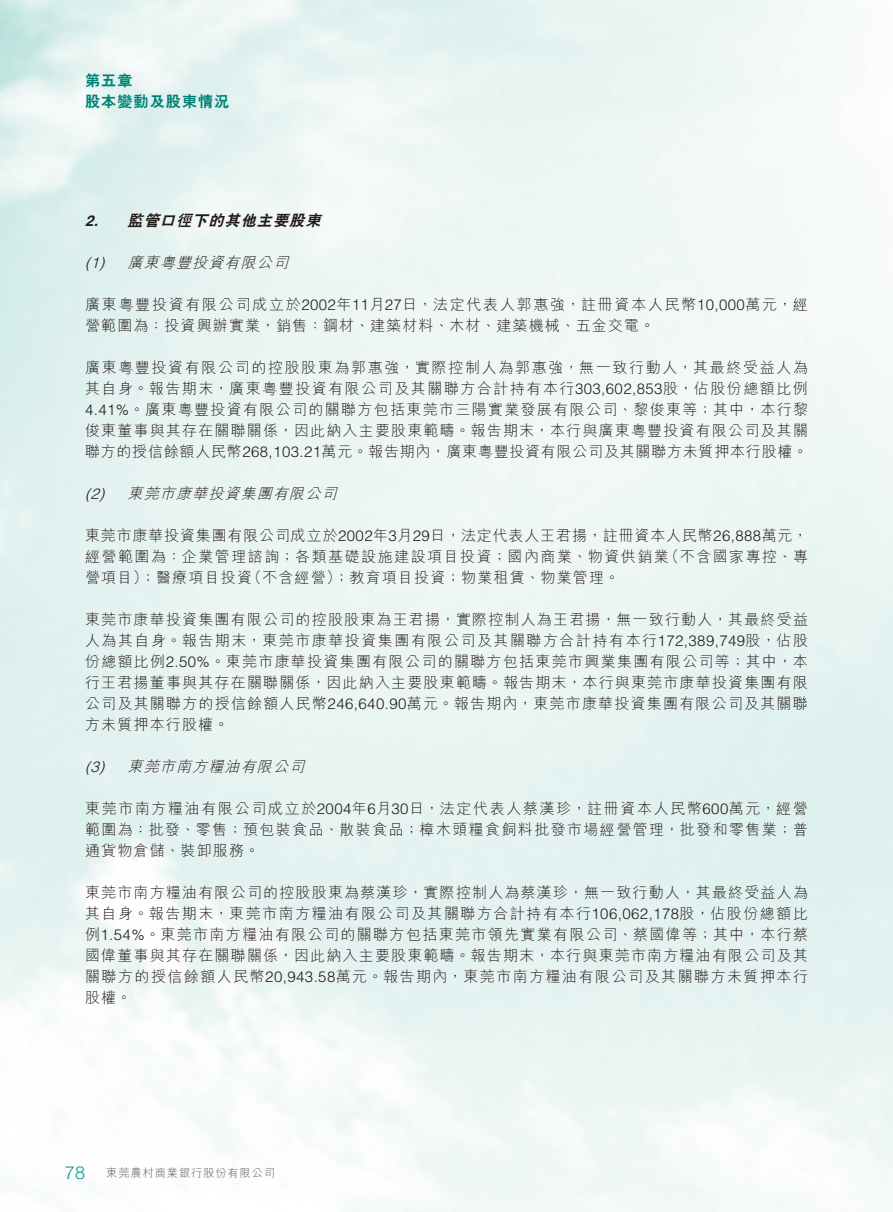
<style>
.page{position:relative;width:893px;height:1212px;background:#fff}
.page>*{position:absolute;margin:0;border:0;box-sizing:border-box;transform-origin:0 0}
.t1{font:300 15px/21px "M Hei HK";letter-spacing:.08em;color:#231916;text-align:justify}
.t2{font:300 15px/21px "M Hei HK";letter-spacing:.115em;color:#231916}
.t3{font:italic 300 15px "M Hei HK";color:#231916}
.t4{font:italic 800 15px "C Hei 2 HK";color:#231916}
.t5{font:800 15px/21px "C Hei 2 HK";letter-spacing:.08em;color:#008376}
.t6{font:300 11.25px "M Hei HK";letter-spacing:.08em;color:#595857}
.s1{font-family:"Helvetica LT Std";font-weight:700}
.s2{font-family:"Helvetica LT Std"}
.s3{font-family:"Helvetica Neue LT Std";font-size:18px;color:#009d8f}
</style>
<div class="page">
<p class="t5" style="left:85px;top:69px;width:146px">第五章<br>股本變動及股東情況</p>
<p class="t4" style="left:85px;top:213px;width:241px"><span class="s1">2.</span> 監管口徑下的其他主要股東</p>
<p class="t3" style="left:85px;top:255px;width:209px"><span class="s2">(1)</span> 廣東粵豐投資有限公司</p>
<p class="t2" style="left:85px;top:294px;width:724px">廣東粵豐投資有限公司成立於<span class="s2">2002</span>年<span class="s2">11</span>月<span class="s2">27</span>日，法定代表人郭惠強，註冊資本人民幣<span class="s2">10,000</span>萬元，經營範圍為：投資興辦實業，銷售：鋼材、建築材料、木材、建築機械、五金交電。</p>
<p class="t1" style="left:85px;top:357px;width:724px">廣東粵豐投資有限公司的控股股東為郭惠強，實際控制人為郭惠強，無一致行動人，其最終受益人為其自身。報告期末，廣東粵豐投資有限公司及其關聯方合計持有本行<span class="s2">303,602,853</span>股，佔股份總額比例<span class="s2">4.41%</span>。廣東粵豐投資有限公司的關聯方包括東莞市三陽實業發展有限公司、黎俊東等；其中，本行黎俊東董事與其存在關聯關係，因此納入主要股東範疇。報告期末，本行與廣東粵豐投資有限公司及其關聯方的授信餘額人民幣<span class="s2">268,103.21</span>萬元。報告期內，廣東粵豐投資有限公司及其關聯方未質押本行股權。</p>
<p class="t3" style="left:85px;top:486px;width:257px"><span class="s2">(2)</span> 東莞市康華投資集團有限公司</p>
<p class="t1" style="left:85px;top:525px;width:724px">東莞市康華投資集團有限公司成立於<span class="s2">2002</span>年<span class="s2">3</span>月<span class="s2">29</span>日，法定代表人王君揚，註冊資本人民幣<span class="s2">26,888</span>萬元，經營範圍為：企業管理諮詢；各類基礎設施建設項目投資；國內商業、物資供銷業（不含國家專控、專營項目）；醫療項目投資（不含經營）；教育項目投資；物業租賃、物業管理。</p>
<p class="t1" style="left:85px;top:609px;width:724px">東莞市康華投資集團有限公司的控股股東為王君揚，實際控制人為王君揚，無一致行動人，其最終受益人為其自身。報告期末，東莞市康華投資集團有限公司及其關聯方合計持有本行<span class="s2">172,389,749</span>股，佔股份總額比例<span class="s2">2.50%</span>。東莞市康華投資集團有限公司的關聯方包括東莞市興業集團有限公司等；其中，本行王君揚董事與其存在關聯關係，因此納入主要股東範疇。報告期末，本行與東莞市康華投資集團有限公司及其關聯方的授信餘額人民幣<span class="s2">246,640.90</span>萬元。報告期內，東莞市康華投資集團有限公司及其關聯方未質押本行股權。</p>
<p class="t3" style="left:85px;top:759px;width:225px"><span class="s2">(3)</span> 東莞市南方糧油有限公司</p>
<p class="t1" style="left:85px;top:798px;width:724px">東莞市南方糧油有限公司成立於<span class="s2">2004</span>年<span class="s2">6</span>月<span class="s2">30</span>日，法定代表人蔡漢珍，註冊資本人民幣<span class="s2">600</span>萬元，經營範圍為：批發、零售；預包裝食品、散裝食品；樟木頭糧食飼料批發市場經營管理，批發和零售業；普通貨物倉儲、裝卸服務。</p>
<p class="t1" style="left:85px;top:882px;width:725px">東莞市南方糧油有限公司的控股股東為蔡漢珍，實際控制人為蔡漢珍，無一致行動人，其最終受益人為其自身。報告期末，東莞市南方糧油有限公司及其關聯方合計持有本行<span class="s2">106,062,178</span>股，佔股份總額比例<span class="s2">1.54%</span>。東莞市南方糧油有限公司的關聯方包括東莞市領先實業有限公司、蔡國偉等；其中，本行蔡國偉董事與其存在關聯關係，因此納入主要股東範疇。報告期末，本行與東莞市南方糧油有限公司及其關聯方的授信餘額人民幣<span class="s2">20,943.58</span>萬元。報告期內，東莞市南方糧油有限公司及其關聯方未質押本行股權。</p>
<p class="t6" style="left:65px;top:1167px;width:212px"><span class="s3">78</span> 東莞農村商業銀行股份有限公司</p>
</div>
